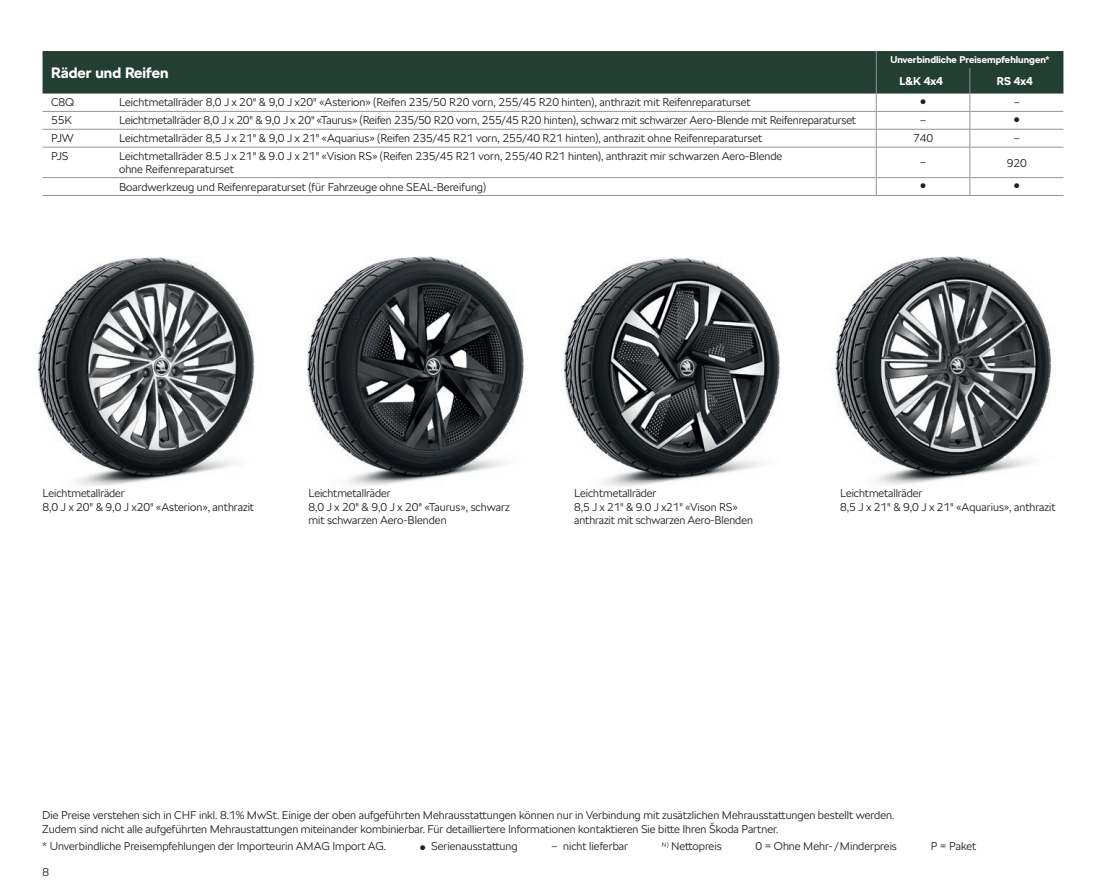
<style>
.page{position:relative;width:1106px;height:893px;background:#fff}
.page>*{position:absolute;margin:0;border:0;box-sizing:border-box;transform-origin:0 0}
.t1{font:700 15px "SKODA Next";color:#fff}
.t2{font:300 11.25px/13.5px "SKODA Next";color:#231f20}
.t3{font:700 11.25px "SKODA Next";color:#fff}
.t4{font:700 9.75px "SKODA Next";color:#fff}
.t5{font:6.75px "Zapf Dingbats ITC";color:#231f20}
</style>
<div class="page">
<div style="left:43px;top:51px;width:1020px;height:43px;background:#233e32"></div>
<hr style="left:43px;top:147px;width:76px;height:1px;background:#939598">
<hr style="left:119px;top:147px;width:757px;height:1px;background:#939598">
<hr style="left:876px;top:147px;width:93px;height:1px;background:#939598">
<hr style="left:970px;top:147px;width:93px;height:1px;background:#939598">
<hr style="left:970px;top:177px;width:93px;height:1px;background:#939598">
<hr style="left:876px;top:147px;width:1px;height:30px;background:#939598">
<svg style="left:876px;top:178px;width:1px;height:17px"></svg>
<svg style="left:969px;top:178px;width:1px;height:17px"></svg>
<svg style="left:969px;top:68px;width:1px;height:79px"></svg>
<hr style="left:969px;top:147px;width:1px;height:31px;background:#939598">
<hr style="left:876px;top:177px;width:93px;height:1px;background:#939598">
<hr style="left:43px;top:111px;width:76px;height:1px;background:#939598">
<hr style="left:119px;top:111px;width:757px;height:1px;background:#939598">
<hr style="left:876px;top:111px;width:93px;height:1px;background:#939598">
<hr style="left:969px;top:111px;width:94px;height:1px;background:#939598">
<hr style="left:43px;top:129px;width:76px;height:1px;background:#939598">
<hr style="left:119px;top:129px;width:757px;height:1px;background:#939598">
<hr style="left:876px;top:129px;width:93px;height:1px;background:#939598">
<hr style="left:969px;top:129px;width:94px;height:1px;background:#939598">
<svg style="left:876px;top:51px;width:1px;height:96px"></svg>
<hr style="left:43px;top:177px;width:76px;height:1px;background:#939598">
<hr style="left:119px;top:177px;width:757px;height:1px;background:#939598">
<hr style="left:43px;top:195px;width:76px;height:1px;background:#939598">
<hr style="left:119px;top:195px;width:757px;height:1px;background:#939598">
<hr style="left:876px;top:195px;width:93px;height:1px;background:#939598">
<hr style="left:969px;top:195px;width:94px;height:1px;background:#939598">
<img style="left:37px;top:257px;width:218px;height:230px">
<img style="left:307px;top:256px;width:217px;height:230px">
<img style="left:563px;top:257px;width:217px;height:230px">
<img style="left:834px;top:256px;width:217px;height:229px">
<h1 class="t1" style="left:51px;top:63px;width:119px">Räder und Reifen</h1>
<p class="t4" style="left:890px;top:53px;width:161px">Unverbindliche Preisempfehlungen*</p>
<p class="t3" style="left:899px;top:73px;width:45px">L&amp;K 4x4</p>
<p class="t3" style="left:996px;top:73px;width:37px">RS 4x4</p>
<p class="t2" style="left:51px;top:96px;width:25px">C8Q</p>
<p class="t2" style="left:119px;top:96px;width:633px">Leichtmetallräder 8,0 J x 20" &amp; 9,0 J x20" «Asterion» (Reifen 235/50 R20 vorn, 255/45 R20 hinten), anthrazit mit Reifenreparaturset</p>
<p class="t5" style="left:920px;top:99px;width:7px">●</p>
<p class="t2" style="left:1013px;top:95px;width:7px">–</p>
<p class="t2" style="left:51px;top:114px;width:22px">55K</p>
<p class="t2" style="left:119px;top:114px;width:738px">Leichtmetallräder 8,0 J x 20" &amp; 9,0 J x 20" «Taurus» (Reifen 235/50 R20 vorn, 255/45 R20 hinten), schwarz mit schwarzer Aero-Blende mit Reifenreparaturset</p>
<p class="t2" style="left:920px;top:113px;width:7px">–</p>
<p class="t5" style="left:1014px;top:117px;width:7px">●</p>
<p class="t2" style="left:51px;top:131px;width:24px">PJW</p>
<p class="t2" style="left:119px;top:131px;width:645px">Leichtmetallräder 8,5 J x 21" &amp; 9,0 J x 21" «Aquarius» (Reifen 235/45 R21 vorn, 255/40 R21 hinten), anthrazit ohne Reifenreparaturset</p>
<p class="t2" style="left:913px;top:132px;width:22px">740</p>
<p class="t2" style="left:1013px;top:131px;width:7px">–</p>
<p class="t2" style="left:51px;top:149px;width:19px">PJS</p>
<p class="t2" style="left:119px;top:149px;width:664px">Leichtmetallräder 8.5 J x 21" &amp; 9.0 J x 21" «Vision RS» (Reifen 235/45 R21 vorn, 255/40 R21 hinten), anthrazit mir schwarzen Aero-Blende ohne Reifenreparaturset</p>
<p class="t2" style="left:920px;top:155px;width:7px">–</p>
<p class="t2" style="left:1006px;top:156px;width:22px">920</p>
<p class="t2" style="left:119px;top:181px;width:368px">Boardwerkzeug und Reifenreparaturset (für Fahrzeuge ohne SEAL-Bereifung)</p>
<p class="t5" style="left:920px;top:183px;width:7px">●</p>
<p class="t5" style="left:1014px;top:183px;width:7px">●</p>
<p class="t2" style="left:43px;top:487px;width:213px">Leichtmetallräder<br>8,0 J x 20" &amp; 9,0 J x20" «Asterion», anthrazit</p>
<p class="t2" style="left:308px;top:487px;width:203px">Leichtmetallräder<br>8,0 J x 20" &amp; 9,0 J x 20" «Taurus», schwarz mit schwarzen Aero-Blenden</p>
<p class="t2" style="left:574px;top:487px;width:180px">Leichtmetallräder<br>8,5 J x 21" &amp; 9.0 J x21" «Vison RS» anthrazit mit schwarzen Aero-Blenden</p>
<p class="t2" style="left:840px;top:487px;width:217px">Leichtmetallräder<br>8,5 J x 21" &amp; 9,0 J x 21" «Aquarius», anthrazit</p>
<p class="t2" style="left:42px;top:809px;width:853px">Die Preise verstehen sich in CHF inkl. 8.1% MwSt. Einige der oben aufgeführten Mehrausstattungen können nur in Verbindung mit zusätzlichen Mehrausstattungen bestellt werden.<br>Zudem sind nicht alle aufgeführten Mehraustattungen miteinander kombinierbar. Für detailliertere Informationen kontaktieren Sie bitte Ihren Škoda Partner.</p>
<p class="t2" style="left:42px;top:840px;width:345px">* Unverbindliche Preisempfehlungen der Importeurin AMAG Import AG.</p>
<p class="t2" style="left:420px;top:840px;width:99px">● Serienausstattung</p>
<p class="t2" style="left:551px;top:840px;width:78px">– nicht lieferbar</p>
<p class="t2" style="left:662px;top:840px;width:61px"><sup>N)</sup> Nettopreis</p>
<p class="t2" style="left:755px;top:840px;width:143px">0 = Ohne Mehr-/Minderpreis</p>
<p class="t2" style="left:930px;top:840px;width:47px">P = Paket</p>
<p class="t2" style="left:43px;top:865px;width:8px">8</p>
</div>
